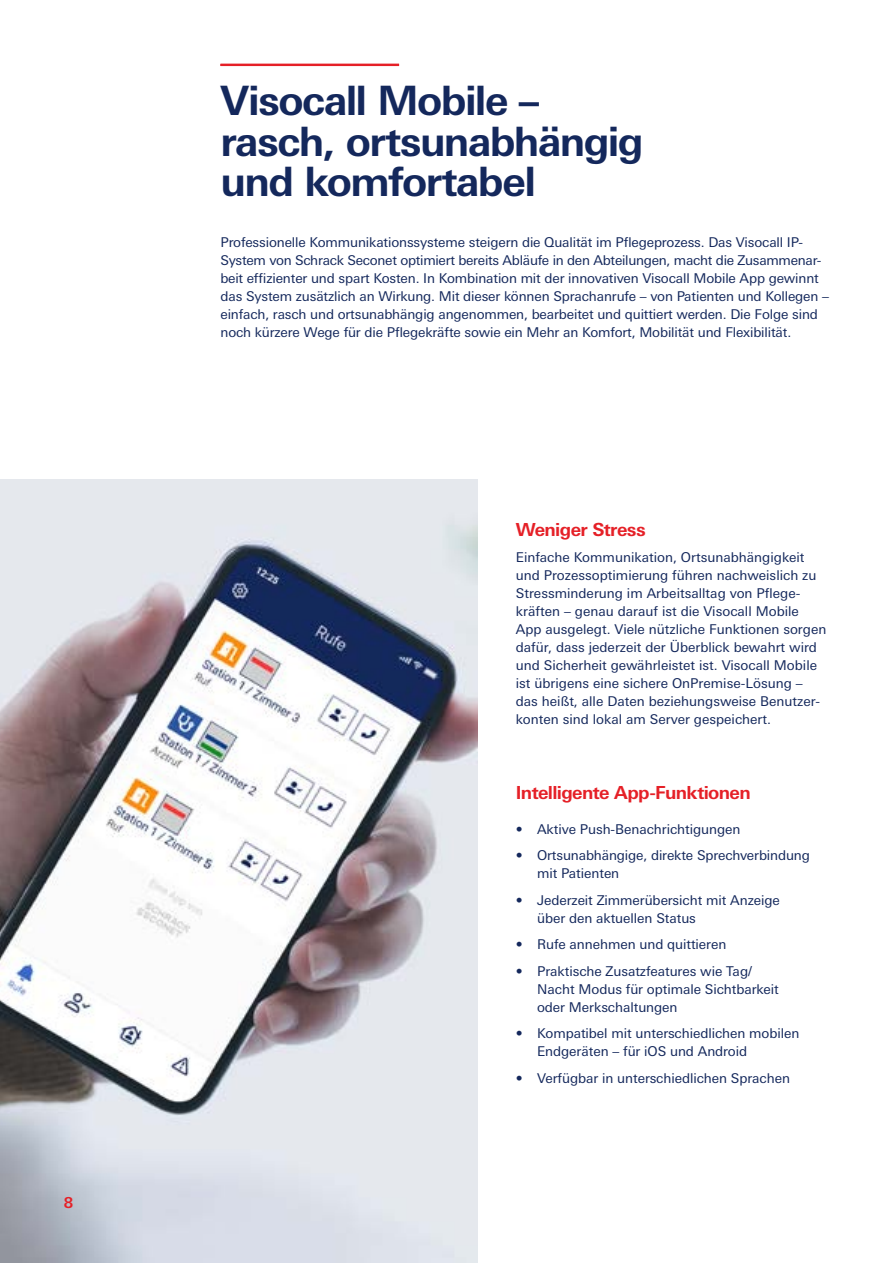
<style>
.page{position:relative;width:893px;height:1263px;background:#fff}
.page>*{position:absolute;margin:0;border:0;box-sizing:border-box;transform-origin:0 0}
.t1{font:700 40.5px/40.5px "Univers Next W1 G";letter-spacing:-.04em;color:#14285c}
.t2{font:700 18px "Univers Next W1 G";letter-spacing:-.035em;color:#e52027}
.t3{font:700 15px "Univers Next W1 G";color:#e52027}
.t4{font:13.5px/18px "Univers Next W1 G";letter-spacing:-.005em;color:#14285c}
</style>
<div class="page">
<img style="left:0;top:479px;width:477px;height:784px">
<hr style="left:220px;top:64px;width:179px;height:2px;background:#e52027">
<p class="t3" style="left:64px;top:1194px;width:11px">8</p>
<h1 class="t1" style="left:220px;top:80px;width:425px">Visocall Mobile – rasch, ortsunabhängig und komfortabel</h1>
<p class="t4" style="left:220px;top:233px;width:610px">Professionelle Kommunikationssysteme steigern die Qualität im Pflegeprozess. Das Visocall IP-System von Schrack Seconet optimiert bereits Abläufe in den Abteilungen, macht die Zusammenar&shy;beit effizienter und spart Kosten. In Kombination mit der innovativen Visocall Mobile App gewinnt das System zusätzlich an Wirkung. Mit dieser können Sprachanrufe – von Patienten und Kollegen – einfach, rasch und ortsunabhängig angenommen, bearbeitet und quittiert werden. Die Folge sind noch kürzere Wege für die Pflegekräfte sowie ein Mehr an Komfort, Mobilität und Flexibilität.</p>
<h2 class="t2" style="left:516px;top:519px;width:131px">Weniger Stress</h2>
<p class="t4" style="left:516px;top:549px;width:312px">Einfache Kommunikation, Ortsunabhängigkeit und Prozessoptimierung führen nachweislich zu Stressminderung im Arbeitsalltag von Pflege&shy;kräften – genau darauf ist die Visocall Mobile App ausgelegt. Viele nützliche Funktionen sorgen dafür, dass jederzeit der Überblick bewahrt wird und Sicherheit gewährleistet ist. Visocall Mobile ist übrigens eine sichere OnPremise-Lösung – das heißt, alle Daten beziehungsweise Benutzer&shy;konten sind lokal am Server gespeichert.</p>
<h2 class="t2" style="left:516px;top:782px;width:237px">Intelligente App-Funktionen</h2>
<p class="t4" style="left:516px;top:820px;width:226px">• Aktive Push-Benachrichtigungen</p>
<p class="t4" style="left:537px;top:846px;width:274px;text-indent:-21px">• Ortsunabhängige, direkte Sprechverbindung mit Patienten</p>
<p class="t4" style="left:537px;top:891px;width:244px;text-indent:-21px">• Jederzeit Zimmerübersicht mit Anzeige über den aktuellen Status</p>
<p class="t4" style="left:516px;top:935px;width:212px">• Rufe annehmen und quittieren</p>
<p class="t4" style="left:537px;top:962px;width:243px;text-indent:-21px">• Praktische Zusatzfeatures wie Tag/<br>Nacht Modus für optimale Sichtbarkeit oder Merkschaltungen</p>
<p class="t4" style="left:537px;top:1024px;width:264px;text-indent:-21px">• Kompatibel mit unterschiedlichen mobilen<br>Endgeräten – für iOS und Android</p>
<p class="t4" style="left:516px;top:1069px;width:276px">• Verfügbar in unterschiedlichen Sprachen</p>
</div>
